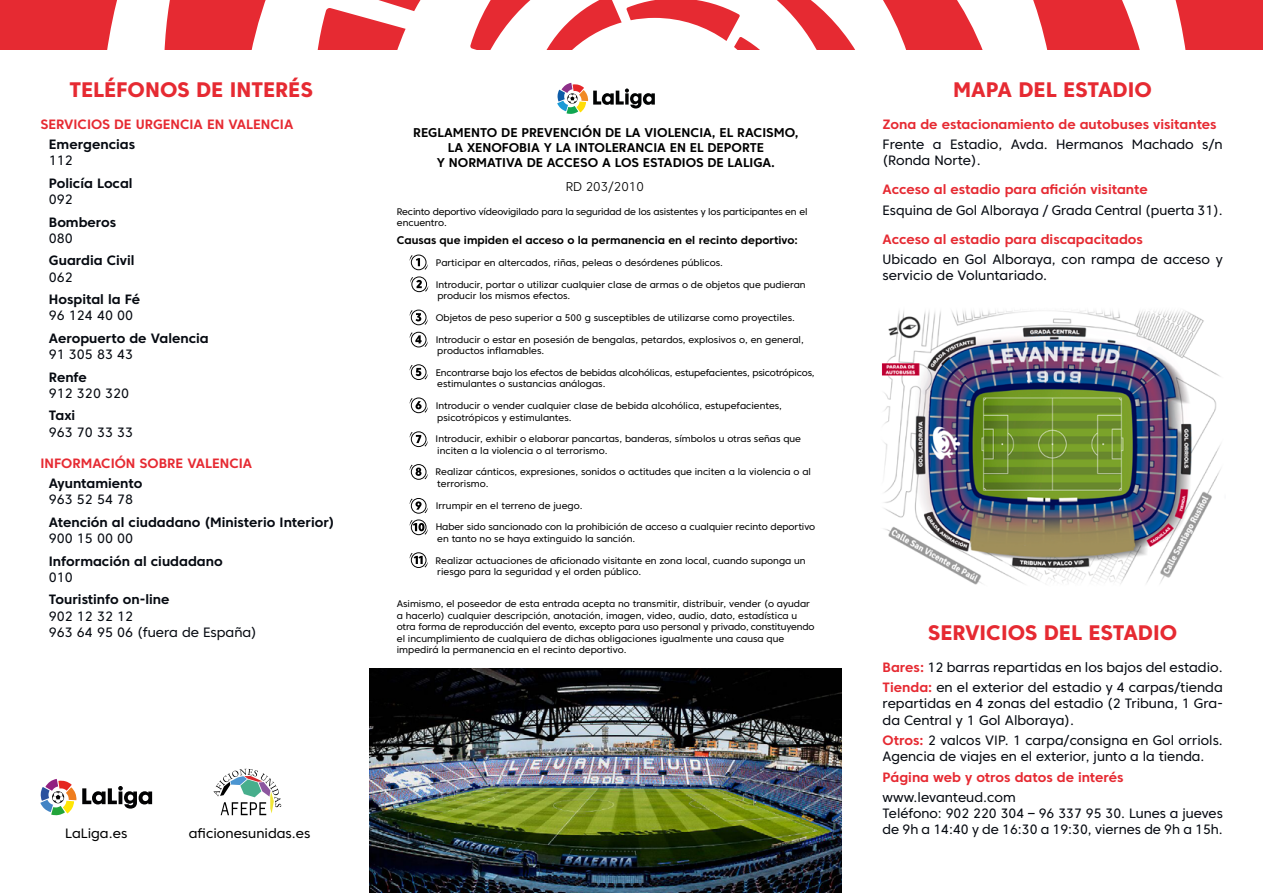
<style>
.page{position:relative;width:1263px;height:893px;background:#fff}
.page>*{position:absolute;margin:0;border:0;box-sizing:border-box;transform-origin:0 0}
.t1{font:800 21px "Core Sans C 75";color:#e62a32}
.t2{font:13.5px/16.2px "Core Sans C 45";color:#060a11}
.t3{font:700 13.5px "Core Sans C 65";color:#e62a32}
.t4{font:700 13.5px "Core Sans C 65";color:#060a11}
.t5{font:13.5px "Core Sans C 45";color:#000}
.t6{font:700 12.75px/15.3px "Core Sans C 65";color:#000;text-align:center}
.t7{font:300 12.75px "Core Sans C 35";color:#000}
.t8{font:700 11.1px "Core Sans C 65";color:#000}
.t9{font:9.6px/11.4px "Core Sans C 45";color:#000}
.t10{font:9.6px/11.4px "Core Sans C 45";letter-spacing:-.02em;color:#000}
.s1{font-family:"Core Sans C 75";font-weight:800;color:#fff}
.s2{color:#fff}
.s3{font-family:"Core Sans C 65";font-weight:700;color:#e62a32}
</style>
<div class="page">
<img style="left:369px;top:669px;width:473px;height:224px">
<svg style="left:557px;top:83px;width:98px;height:31px"></svg>
<svg style="left:410px;top:254px;width:18px;height:16px"></svg>
<svg style="left:410px;top:310px;width:18px;height:15px"></svg>
<svg style="left:410px;top:332px;width:18px;height:15px"></svg>
<svg style="left:410px;top:364px;width:18px;height:16px"></svg>
<svg style="left:410px;top:397px;width:18px;height:16px"></svg>
<svg style="left:410px;top:431px;width:18px;height:16px"></svg>
<svg style="left:410px;top:464px;width:18px;height:16px"></svg>
<svg style="left:410px;top:498px;width:18px;height:37px"></svg>
<svg style="left:410px;top:552px;width:18px;height:16px"></svg>
<svg style="left:410px;top:276px;width:18px;height:16px"></svg>
<div style="left:0;top:0;width:117px;height:50px;background:#e62a32"></div>
<svg style="left:1175px;top:0;width:88px;height:50px;background:#e7383f"></svg>
<svg style="left:164px;top:0;width:102px;height:50px;background:#e84047"></svg>
<svg style="left:1033px;top:0;width:107px;height:50px;background:#e94a51"></svg>
<svg style="left:777px;top:0;width:206px;height:50px"></svg>
<svg style="left:317px;top:0;width:443px;height:50px"></svg>
<svg style="left:40px;top:779px;width:112px;height:36px"></svg>
<svg style="left:213px;top:769px;width:68px;height:46px"></svg>
<img style="left:881px;top:310px;width:340px;height:275px">
<h1 class="t1" style="left:69px;top:76px;width:245px">TELÉFONOS DE INTERÉS</h1>
<h2 class="t3" style="left:40px;top:115px;width:254px">SERVICIOS DE URGENCIA EN VALENCIA</h2>
<h2 class="t4" style="left:49px;top:136px;width:88px">Emergencias</h2>
<h2 class="t2" style="left:49px;top:152px;width:26px">112</h2>
<h2 class="t4" style="left:49px;top:175px;width:85px">Policía Local</h2>
<h2 class="t2" style="left:49px;top:191px;width:26px">092</h2>
<h2 class="t4" style="left:49px;top:213px;width:69px">Bomberos</h2>
<h2 class="t2" style="left:49px;top:230px;width:26px">080</h2>
<h2 class="t4" style="left:49px;top:252px;width:87px">Guardia Civil</h2>
<h2 class="t2" style="left:49px;top:269px;width:26px">062</h2>
<h2 class="t4" style="left:49px;top:291px;width:93px">Hospital la Fé</h2>
<h2 class="t2" style="left:49px;top:307px;width:86px">96 124 40 00</h2>
<h2 class="t4" style="left:49px;top:330px;width:161px">Aeropuerto de Valencia</h2>
<h2 class="t2" style="left:49px;top:346px;width:86px">91 305 83 43</h2>
<h2 class="t4" style="left:49px;top:368px;width:40px">Renfe</h2>
<h2 class="t2" style="left:49px;top:385px;width:82px">912 320 320</h2>
<h2 class="t4" style="left:49px;top:407px;width:28px">Taxi</h2>
<h2 class="t2" style="left:49px;top:424px;width:86px">963 70 33 33</h2>
<h2 class="t3" style="left:40px;top:454px;width:213px">INFORMACIÓN SOBRE VALENCIA</h2>
<h2 class="t4" style="left:49px;top:475px;width:95px">Ayuntamiento</h2>
<h2 class="t2" style="left:49px;top:491px;width:86px">963 52 54 78</h2>
<h2 class="t4" style="left:49px;top:514px;width:287px">Atención al ciudadano (Ministerio Interior)</h2>
<h2 class="t2" style="left:49px;top:530px;width:86px">900 15 00 00</h2>
<h2 class="t4" style="left:49px;top:552px;width:175px">Información al ciudadano</h2>
<h2 class="t2" style="left:49px;top:569px;width:26px">010</h2>
<h2 class="t4" style="left:49px;top:591px;width:122px">Touristinfo on-line</h2>
<h2 class="t2" style="left:49px;top:608px;width:209px">902 12 32 12<br>963 64 95 06 (fuera de España)</h2>
<h3 class="t6" style="left:413px;top:125px;width:387px">REGLAMENTO DE PREVENCIÓN DE LA VIOLENCIA, EL RACISMO,<br>LA XENOFOBIA Y LA INTOLERANCIA EN EL DEPORTE<br>Y NORMATIVA DE ACCESO A LOS ESTADIOS DE LALIGA.</h3>
<h3 class="t7" style="left:566px;top:179px;width:80px">RD 203/2010</h3>
<p class="t10" style="left:397px;top:206px;width:412px">Recinto deportivo vídeovigilado para la seguridad de los asistentes y los participantes en el encuentro.</p>
<p class="t8" style="left:397px;top:233px;width:402px">Causas que impiden el acceso o la permanencia en el recinto deportivo:</p>
<p class="t9" style="left:416px;top:257px;width:309px"><span class="s1">1.</span> Participar en altercados, riñas, peleas o desórdenes públicos.</p>
<p class="t9" style="left:437px;top:279px;width:370px;text-indent:-21px"><span class="s2">2.</span> Introducir, portar o utilizar cualquier clase de armas o de objetos que pudieran producir los mismos efectos.</p>
<p class="t9" style="left:416px;top:312px;width:381px">3. Objetos de peso superior a 500 g susceptibles de utilizarse como proyectiles.</p>
<p class="t9" style="left:437px;top:334px;width:368px;text-indent:-21px">4. Introducir o estar en posesión de bengalas, petardos, explosivos o, en general, productos inflamables.</p>
<p class="t9" style="left:437px;top:367px;width:379px;text-indent:-21px">5. Encontrarse bajo los efectos de bebidas alcohólicas, estupefacientes, psicotrópicos, estimulantes o sustancias análogas.</p>
<p class="t9" style="left:437px;top:400px;width:346px;text-indent:-21px">6. Introducir o vender cualquier clase de bebida alcohólica, estupefacientes, psicotrópicos y estimulantes.</p>
<p class="t9" style="left:437px;top:433px;width:365px;text-indent:-21px">6. Introducir, exhibir o elaborar pancartas, banderas, símbolos u otras señas que inciten a la violencia o al terrorismo.</p>
<p class="t9" style="left:437px;top:466px;width:375px;text-indent:-21px">7. Realizar cánticos, expresiones, sonidos o actitudes que inciten a la violencia o al terrorismo.</p>
<p class="t9" style="left:416px;top:499px;width:168px">8. Irrumpir en el terreno de juego.</p>
<p class="t9" style="left:436px;top:521px;width:381px">Haber sido sancionado con la prohibición de acceso a cualquier recinto deportivo en tanto no se haya extinguido la sanción.</p>
<p class="t9" style="left:437px;top:554px;width:370px;text-indent:-21px">9. Realizar actuaciones de aficionado visitante en zona local, cuando suponga un riesgo para la seguridad y el orden público.</p>
<p class="t9" style="left:397px;top:598px;width:419px">Asimismo, el poseedor de esta entrada acepta no transmitir, distribuir, vender (o ayudar a hacerlo) cualquier descripción, anotación, imagen, video, audio, dato, estadística u otra forma de reproducción del evento, excepto para uso personal y privado, constituyendo el incumplimiento de cualquiera de dichas obligaciones igualmente una causa que impedirá la permanencia en el recinto deportivo.</p>
<h2 class="t5" style="left:65px;top:825px;width:64px">LaLiga.es</h2>
<h2 class="t5" style="left:189px;top:825px;width:123px">aficionesunidas.es</h2>
<h1 class="t1" style="left:953px;top:76px;width:200px">MAPA DEL ESTADIO</h1>
<h2 class="t3" style="left:882px;top:115px;width:336px">Zona de estacionamiento de autobuses visitantes</h2>
<h2 class="t2" style="left:882px;top:136px;width:342px">Frente a Estadio, Avda. Hermanos Machado s/n (Ronda Norte).</h2>
<h2 class="t3" style="left:882px;top:181px;width:267px">Acceso al estadio para afición visitante</h2>
<h2 class="t2" style="left:882px;top:202px;width:342px">Esquina de Gol Alboraya / Grada Central (puerta 31).</h2>
<h2 class="t3" style="left:882px;top:230px;width:262px">Acceso al estadio para discapacitados</h2>
<h2 class="t2" style="left:882px;top:251px;width:342px">Ubicado en Gol Alboraya, con rampa de acceso y servicio de Voluntariado.</h2>
<h1 class="t1" style="left:928px;top:620px;width:251px">SERVICIOS DEL ESTADIO</h1>
<h2 class="t2" style="left:882px;top:657px;width:342px;line-height:20.4px"><span class="s3">Bares:</span> 12 barras repartidas en los bajos del estadio.<br><span class="s3">Tienda:</span> en el exterior del estadio y 4 carpas/tienda</h2>
<h2 class="t2" style="left:882px;top:695px;width:342px">repartidas en 4 zonas del estadio (2 Tribuna, 1 Gra&shy;da Central y 1 Gol Alboraya).</h2>
<h2 class="t2" style="left:882px;top:732px;width:342px"><span class="s3">Otros:</span> 2 valcos VIP. 1 carpa/consigna en Gol orriols.<br>Agencia de viajes en el exterior, junto a la tienda.</h2>
<h2 class="t3" style="left:882px;top:768px;width:243px">Página web y otros datos de interés</h2>
<h2 class="t2" style="left:882px;top:789px;width:342px">www.levanteud.com<br>Teléfono: 902 220 304 – 96 337 95 30. Lunes a jueves de 9h a 14:40 y de 16:30 a 19:30, viernes de 9h a 15h.</h2>
</div>
